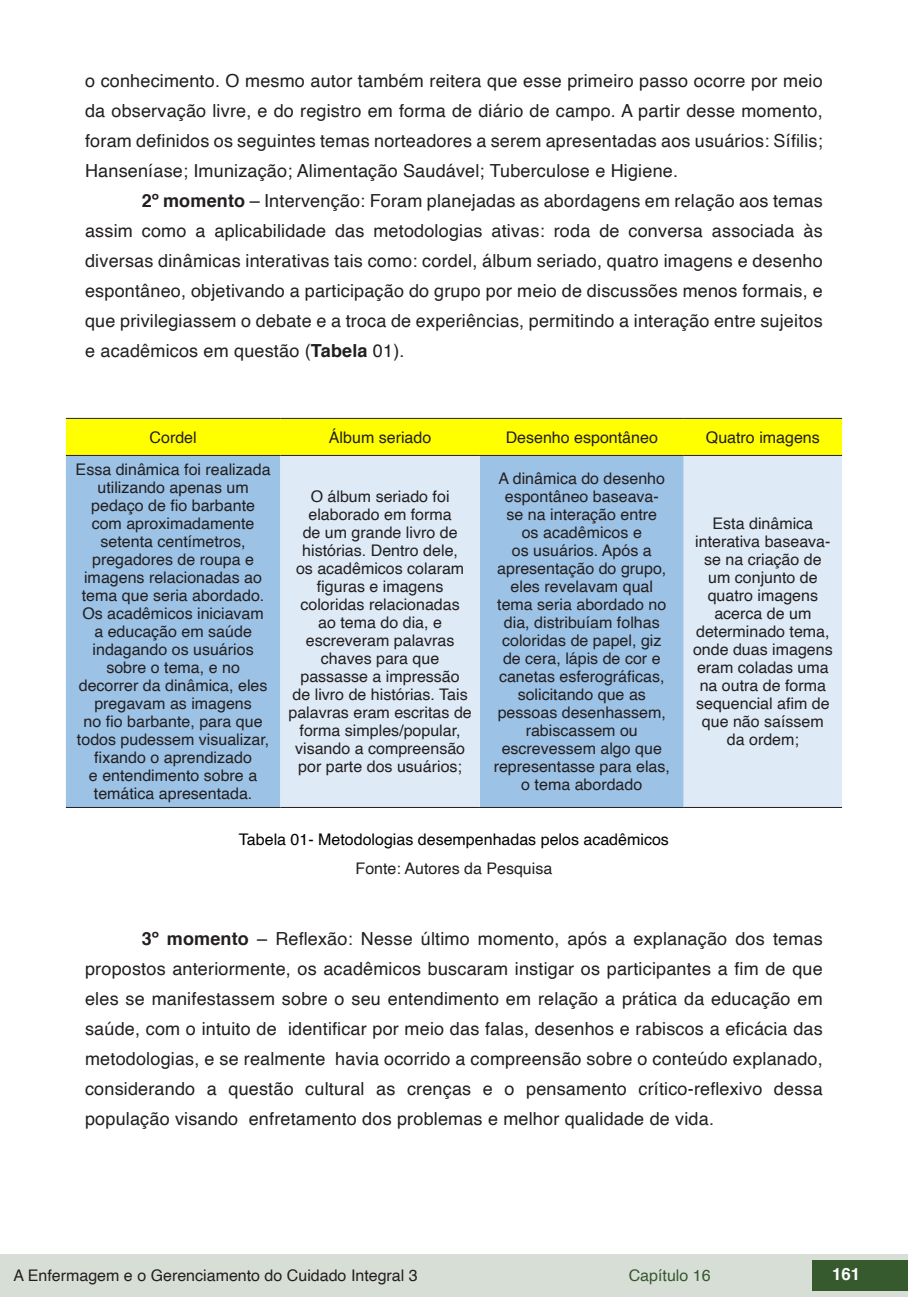
<style>
.page{position:relative;width:908px;height:1304px;background:#fff}
.page>*{position:absolute;margin:0;border:0;box-sizing:border-box;transform-origin:0 0}
.txt{font:18px/30px "Helvetica";letter-spacing:.01em;color:#231f20;text-align:justify}
.t1{font:700 16.8px "Helvetica";color:#fff}
.tab_txt_centro{font:16px/18px "Helvetica";color:#231f20;text-align:center}
.info_tab_graf_imag{font:16px "Helvetica";color:#000}
.fonte_tab_gra_imag{font:16px "Helvetica";color:#231f20}
.t2{font:16px "Helvetica";color:#36592e}
.s1{font-weight:700}
</style>
<div class="page">
<div style="left:0;top:1254px;width:906px;height:43px;background:#d7ded5"></div>
<div style="left:812px;top:1261px;width:95px;height:30px;background:#36592e"></div>
<div style="left:66px;top:419px;width:775px;height:36px;background:#ff0"></div>
<div style="left:66px;top:456px;width:214px;height:351px;background:#9cc2e5"></div>
<svg style="left:280px;top:456px;width:561px;height:351px;background:#c6dbef"></svg>
<hr style="left:66px;top:418px;width:214px;height:1px;background:#231f20">
<hr style="left:280px;top:418px;width:199px;height:1px;background:#231f20">
<hr style="left:479px;top:418px;width:204px;height:1px;background:#231f20">
<hr style="left:683px;top:418px;width:158px;height:1px;background:#231f20">
<hr style="left:66px;top:455px;width:214px;height:1px;background:#231f20">
<hr style="left:280px;top:455px;width:199px;height:1px;background:#231f20">
<hr style="left:479px;top:455px;width:204px;height:1px;background:#231f20">
<hr style="left:683px;top:455px;width:158px;height:1px;background:#231f20">
<hr style="left:66px;top:807px;width:214px;height:1px;background:#231f20">
<hr style="left:280px;top:807px;width:199px;height:1px;background:#231f20">
<hr style="left:479px;top:807px;width:204px;height:1px;background:#231f20">
<hr style="left:683px;top:807px;width:158px;height:1px;background:#231f20">
<p class="txt" style="left:85px;top:66px;width:738px">o conhecimento. O mesmo autor também reitera que esse primeiro passo ocorre por meio da observação livre, e do registro em forma de diário de campo. A partir desse momento, foram definidos os seguintes temas norteadores a serem apresentadas aos usuários: Sífilis; Hanseníase; Imunização; Alimentação Saudável; Tuberculose e Higiene.</p>
<p class="txt" style="left:85px;top:186px;width:738px;text-indent:57px"><span class="s1">2º momento</span> – Intervenção: Foram planejadas as abordagens em relação aos temas assim como a aplicabilidade das metodologias ativas: roda de conversa associada às diversas dinâmicas interativas tais como: cordel, álbum seriado, quatro imagens e desenho espontâneo, objetivando a participação do grupo por meio de discussões menos formais, e que privilegiassem o debate e a troca de experiências, permitindo a interação entre sujeitos e acadêmicos em questão (<span class="s1">Tabela</span> 01).</p>
<p class="tab_txt_centro" style="left:149px;top:429px;width:49px">Cordel</p>
<p class="tab_txt_centro" style="left:329px;top:429px;width:104px">Álbum seriado</p>
<p class="tab_txt_centro" style="left:505px;top:429px;width:154px">Desenho espontâneo</p>
<p class="tab_txt_centro" style="left:705px;top:429px;width:115px">Quatro imagens</p>
<p class="tab_txt_centro" style="left:76px;top:461px;width:196px">Essa dinâmica foi realizada utilizando apenas um pedaço de fio barbante com aproximadamente setenta centímetros, pregadores de roupa e imagens relacionadas ao tema que seria abordado.<br>Os acadêmicos iniciavam<br>a educação em saúde indagando os usuários sobre o tema, e no decorrer da dinâmica, eles pregavam as imagens<br>no fio barbante, para que todos pudessem visualizar, fixando o aprendizado<br>e entendimento sobre a temática apresentada.</p>
<p class="tab_txt_centro" style="left:493px;top:470px;width:178px">A dinâmica do desenho espontâneo baseava-<br>se na interação entre<br>os acadêmicos e<br>os usuários. Após a apresentação do grupo, eles revelavam qual tema seria abordado no dia, distribuíam folhas coloridas de papel, giz de cera, lápis de cor e canetas esferográficas, solicitando que as pessoas desenhassem, rabiscassem ou escrevessem algo que representasse para elas, o tema abordado</p>
<p class="tab_txt_centro" style="left:288px;top:488px;width:185px">O álbum seriado foi elaborado em forma<br>de um grande livro de histórias. Dentro dele,<br>os acadêmicos colaram figuras e imagens coloridas relacionadas<br>ao tema do dia, e escreveram palavras chaves para que passasse a impressão<br>de livro de histórias. Tais palavras eram escritas de forma simples/popular, visando a compreensão por parte dos usuários;</p>
<p class="tab_txt_centro" style="left:692px;top:515px;width:141px">Esta dinâmica interativa baseava&shy;se na criação de um conjunto de quatro imagens acerca de um determinado tema, onde duas imagens eram coladas uma na outra de forma sequencial afim de que não saíssem da ordem;</p>
<p class="info_tab_graf_imag" style="left:239px;top:827px;width:431px">Tabela 01- Metodologias desempenhadas pelos acadêmicos</p>
<p class="fonte_tab_gra_imag" style="left:355px;top:856px;width:198px">Fonte: Autores da Pesquisa</p>
<p class="txt" style="left:85px;top:925px;width:738px;text-indent:57px"><span class="s1">3º momento</span> – Reflexão: Nesse último momento, após a explanação dos temas propostos anteriormente, os acadêmicos buscaram instigar os participantes a fim de que eles se manifestassem sobre o seu entendimento em relação a prática da educação em saúde, com o intuito de identificar por meio das falas, desenhos e rabiscos a eficácia das metodologias, e se realmente havia ocorrido a compreensão sobre o conteúdo explanado, considerando a questão cultural as crenças e o pensamento crítico-reflexivo dessa população visando enfretamento dos problemas e melhor qualidade de vida.</p>
<p class="tab_txt_centro" style="left:14px;top:1267px;width:405px">A Enfermagem e o Gerenciamento do Cuidado Integral 3</p>
<p class="t2" style="left:628px;top:1263px;width:83px">Capítulo 16</p>
<p class="t1" style="left:831px;top:1261px;width:30px">161</p>
</div>
